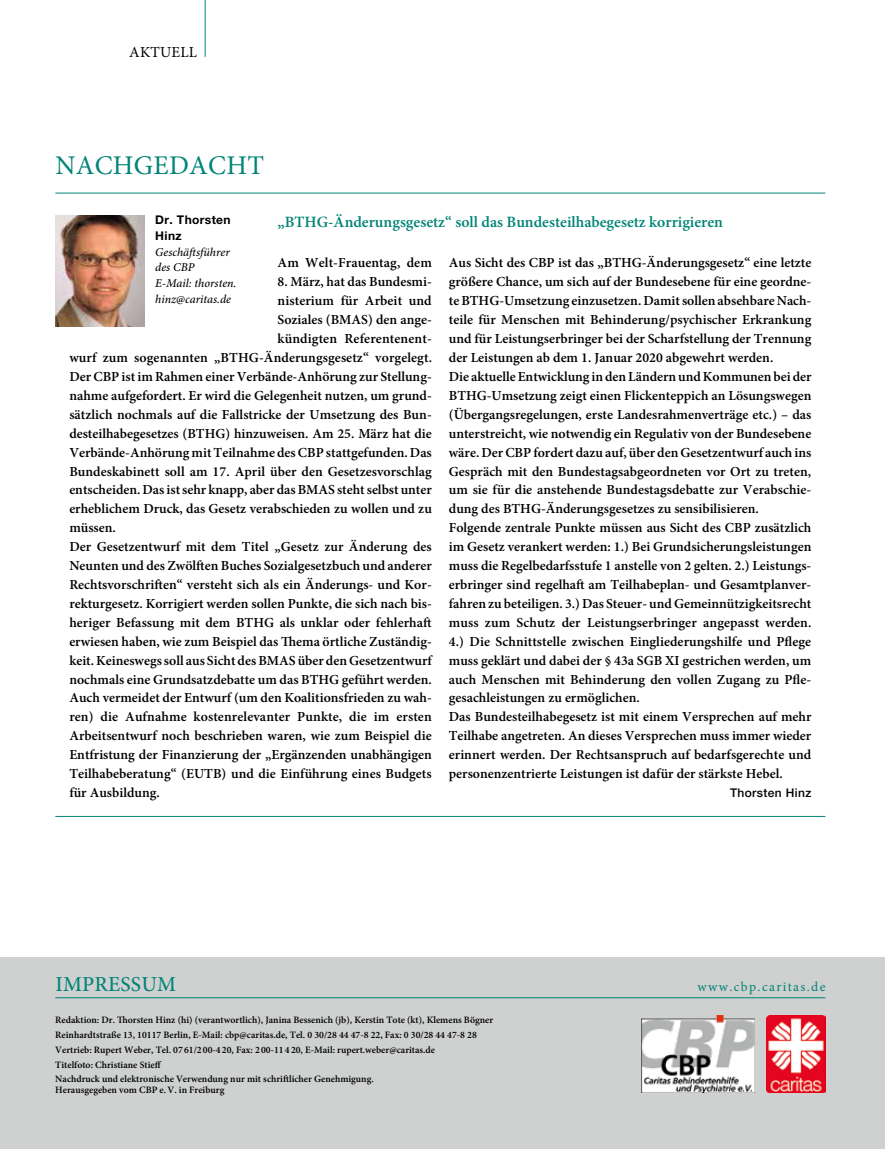
<style>
.page{position:relative;width:885px;height:1149px;background:#fff}
.page>*{position:absolute;margin:0;border:0;box-sizing:border-box;transform-origin:0 0}
.t1{font:27px "Minion Pro";letter-spacing:.01em;color:#008476}
.t2{font:500 21.3px "Minion Pro";letter-spacing:.01em;color:#008476}
.t3{font:600 15.75px "Minion Pro";color:#008476}
.t4{font:15.3px "Minion Pro";letter-spacing:.01em;color:#000}
.t5{font:600 13.8px/18.9px "Minion Pro";color:#000}
.t6{font:13.5px "Minion Pro";letter-spacing:.1em;color:#008476}
.t7{font:italic 500 12px/15.8px "Minion Pro";color:#000}
.t8{font:700 12px/15.8px "Helvetica Neue LT Std";letter-spacing:.03em;color:#000}
.t9{font:500 12px "Helvetica Neue LT Std";letter-spacing:.03em;color:#000}
.t10{font:600 9.75px/14.7px "Minion Pro";color:#000}
</style>
<div class="page">
<hr style="left:205px;top:0;width:1px;height:57px;background:#008476">
<hr style="left:55px;top:193px;width:770px;height:1px;background:#008476">
<img style="left:55px;top:215px;width:90px;height:111px">
<hr style="left:55px;top:815px;width:770px;height:1px;background:#008476">
<div style="left:0;top:957px;width:884px;height:191px;background:#cfd0d0"></div>
<hr style="left:55px;top:996px;width:770px;height:1px;background:#008476">
<img style="left:766px;top:1015px;width:59px;height:77px">
<img style="left:641px;top:1015px;width:113px;height:77px">
<p class="t4" style="left:129px;top:42px;width:69px">AKTUELL</p>
<h1 class="t1" style="left:55px;top:147px;width:210px">NACHGEDACHT</h1>
<p class="t3" style="left:277px;top:210px;width:447px">„BTHG-Änderungsgesetz“ soll das Bundesteilhabegesetz korrigieren</p>
<p class="t5" style="left:277px;top:253px;width:156px">Am Welt-Frauentag, dem</p>
<p class="t5" style="left:277px;top:272px;width:156px">8. März, hat das Bundesmi-</p>
<p class="t5" style="left:277px;top:291px;width:156px">nisterium für Arbeit und</p>
<p class="t5" style="left:277px;top:310px;width:156px">Soziales (BMAS) den ange-</p>
<p class="t5" style="left:277px;top:329px;width:156px">kündigten Referentenent-</p>
<p class="t5" style="left:69px;top:348px;width:364px">wurf zum sogenannten „BTHG-Änderungsgesetz“ vorgelegt.</p>
<p class="t5" style="left:69px;top:367px;width:364px">Der CBP ist im Rahmen einer Verbände-Anhörung zur Stellung-</p>
<p class="t5" style="left:69px;top:386px;width:364px">nahme aufgefordert. Er wird die Gelegenheit nutzen, um grund-</p>
<p class="t5" style="left:69px;top:404px;width:364px">sätzlich nochmals auf die Fallstricke der Umsetzung des Bun-</p>
<p class="t5" style="left:69px;top:423px;width:364px">desteilhabegesetzes (BTHG) hinzuweisen. Am 25. März hat die</p>
<p class="t5" style="left:69px;top:442px;width:364px">Verbände-Anhörung mit Teilnahme des CBP stattgefunden. Das</p>
<p class="t5" style="left:69px;top:461px;width:364px">Bundeskabinett soll am 17. April über den Gesetzesvorschlag</p>
<p class="t5" style="left:69px;top:480px;width:364px">entscheiden. Das ist sehr knapp, aber das BMAS steht selbst unter</p>
<p class="t5" style="left:69px;top:499px;width:364px">erheblichem Druck, das Gesetz verabschieden zu wollen und zu</p>
<p class="t5" style="left:69px;top:518px;width:48px">müssen.</p>
<p class="t5" style="left:69px;top:537px;width:364px">Der Gesetzentwurf mit dem Titel „Gesetz zur Änderung des</p>
<p class="t5" style="left:69px;top:556px;width:364px">Neunten und des Zwölften Buches Sozialgesetzbuch und anderer</p>
<p class="t5" style="left:69px;top:575px;width:364px">Rechtsvorschriften“ versteht sich als ein Änderungs- und Kor-</p>
<p class="t5" style="left:69px;top:593px;width:364px">rekturgesetz. Korrigiert werden sollen Punkte, die sich nach bis-</p>
<p class="t5" style="left:69px;top:612px;width:364px">heriger Befassung mit dem BTHG als unklar oder fehlerhaft</p>
<p class="t5" style="left:69px;top:631px;width:364px">erwiesen haben, wie zum Beispiel das Thema örtliche Zuständig-</p>
<p class="t5" style="left:69px;top:650px;width:364px">keit. Keineswegs soll aus Sicht des BMAS über den Gesetzentwurf</p>
<p class="t5" style="left:69px;top:669px;width:364px">nochmals eine Grundsatzdebatte um das BTHG geführt werden.</p>
<p class="t5" style="left:69px;top:688px;width:364px">Auch vermeidet der Entwurf (um den Koalitionsfrieden zu wah-</p>
<p class="t5" style="left:69px;top:707px;width:364px">ren) die Aufnahme kostenrelevanter Punkte, die im ersten</p>
<p class="t5" style="left:69px;top:726px;width:364px">Arbeitsentwurf noch beschrieben waren, wie zum Beispiel die</p>
<p class="t5" style="left:69px;top:745px;width:364px">Entfristung der Finanzierung der „Ergänzenden unabhängigen</p>
<p class="t5" style="left:69px;top:764px;width:364px">Teilhabeberatung“ (EUTB) und die Einführung eines Budgets</p>
<p class="t5" style="left:69px;top:782px;width:92px">für Ausbildung.</p>
<p class="t8" style="left:155px;top:211px;width:77px">Dr. Thorsten<br>Hinz</p>
<p class="t7" style="left:155px;top:244px;width:83px">Geschäftsführer des CBP<br>E-Mail: thorsten. hinz@caritas.de</p>
<p class="t5" style="left:449px;top:253px;width:364px">Aus Sicht des CBP ist das „BTHG-Änderungsgesetz“ eine letzte größere Chance, um sich auf der Bundesebene für eine geordne&shy;te BTHG-Umsetzung einzusetzen. Damit sollen absehbare Nach&shy;teile für Menschen mit Behinderung/psychischer Erkrankung und für Leistungserbringer bei der Scharfstellung der Trennung der Leistungen ab dem 1. Januar 2020 abgewehrt werden.<br>Die aktuelle Entwicklung in den Ländern und Kommunen bei der BTHG-Umsetzung zeigt einen Flickenteppich an Lösungswegen (Übergangsregelungen, erste Landesrahmenverträge etc.) – das unterstreicht, wie notwendig ein Regulativ von der Bundesebene wäre. Der CBP fordert dazu auf, über den Gesetzentwurf auch ins Gespräch mit den Bundestagsabgeordneten vor Ort zu treten, um sie für die anstehende Bundestagsdebatte zur Verabschie&shy;dung des BTHG-Änderungsgesetzes zu sensibilisieren.<br>Folgende zentrale Punkte müssen aus Sicht des CBP zusätzlich im Gesetz verankert werden: 1.) Bei Grundsicherungsleistungen muss die Regelbedarfsstufe 1 anstelle von 2 gelten. 2.) Leistungs&shy;erbringer sind regelhaft am Teilhabeplan- und Gesamtplanver&shy;fahren zu beteiligen. 3.) Das Steuer- und Gemeinnützigkeitsrecht muss zum Schutz der Leistungserbringer angepasst werden.<br>4.) Die Schnittstelle zwischen Eingliederungshilfe und Pflege muss geklärt und dabei der § 43a SGB XI gestrichen werden, um auch Menschen mit Behinderung den vollen Zugang zu Pfle&shy;gesachleistungen zu ermöglichen.<br>Das Bundesteilhabegesetz ist mit einem Versprechen auf mehr Teilhabe angetreten. An dieses Versprechen muss immer wieder erinnert werden. Der Rechtsanspruch auf bedarfsgerechte und personenzentrierte Leistungen ist dafür der stärkste Hebel.</p>
<p class="t9" style="left:730px;top:785px;width:83px">Thorsten Hinz</p>
<h2 class="t2" style="left:55px;top:968px;width:122px">IMPRESSUM</h2>
<p class="t6" style="left:697px;top:976px;width:129px">www.cbp.caritas.de</p>
<p class="t10" style="left:55px;top:1012px;width:439px">Redaktion: Dr. Thorsten Hinz (hi) (verantwortlich), Janina Bessenich (jb), Kerstin Tote (kt), Klemens Bögner Reinhardtstraße 13, 10117 Berlin, E-Mail: cbp@caritas.de, Tel. 0 30/28 44 47-8 22, Fax: 0 30/28 44 47-8 28<br>Vertrieb: Rupert Weber, Tel. 07 61/2 00-4 20, Fax: 2 00-11 4 20, E-Mail: rupert.weber@caritas.de<br>Titelfoto: Christiane Stieff<br>Nachdruck und elektronische Verwendung nur mit schriftlicher Genehmigung.</p>
<p class="t10" style="left:55px;top:1081px;width:170px">Herausgegeben vom CBP e.V. in Freiburg</p>
</div>
